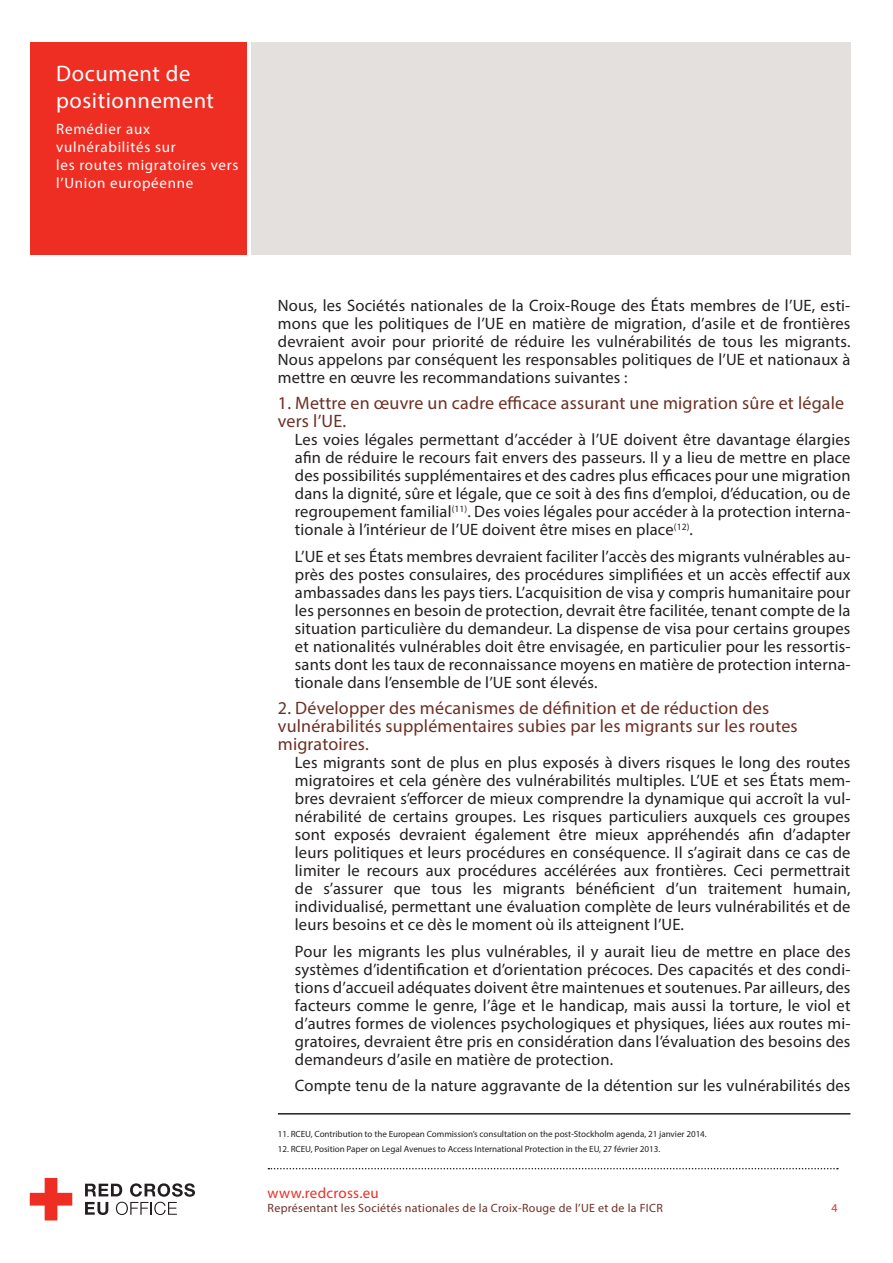
<style>
.page{position:relative;width:893px;height:1263px;background:#fff}
.page>*{position:absolute;margin:0;border:0;box-sizing:border-box;transform-origin:0 0}
.t1{font:22.5px/27px "Myriad Pro";letter-spacing:.025em;color:#fff}
.t2{font:18px/18px "Myriad Pro";letter-spacing:.01em;color:#6c3025}
.t3{font:16.5px/18px "Myriad Pro";letter-spacing:.01em;color:#231f20;text-align:justify}
.t4{font:15px/18px "Myriad Pro";letter-spacing:.05em;color:#fff}
.t5{font:15px "Myriad Pro";letter-spacing:.02em;color:#ee2e22}
.t6{font:12px "Myriad Pro";letter-spacing:.025em;color:#6c3025}
.t7{font:12px "Myriad Pro";color:#ee2e22}
.t8{font:9px "Myriad Pro";color:#231f20}
</style>
<div class="page">
<svg style="left:268px;top:1168px;width:570px;height:1px"></svg>
<div style="left:30px;top:43px;width:215px;height:212px;background:#ee2e22"></div>
<svg style="left:30px;top:1178px;width:42px;height:42px"></svg>
<svg style="left:85px;top:1183px;width:110px;height:32px"></svg>
<div style="left:35px;top:43px;width:212px;height:212px;background:#ee2e22"></div>
<hr style="left:278px;top:1113px;width:572px;height:1px;background:#231f20">
<div style="left:258px;top:43px;width:592px;height:212px;background:#e3e0de"></div>
<h1 class="t1" style="left:56px;top:59px;width:159px">Document de positionnement</h1>
<p class="t4" style="left:56px;top:120px;width:184px">Remédier aux vulnérabilités sur<br>les routes migratoires vers l’Union européenne</p>
<p class="t3" style="left:278px;top:296px;width:574px">Nous, les Sociétés nationales de la Croix-Rouge des États membres de l’UE, esti&shy;mons que les politiques de l’UE en matière de migration, d’asile et de frontières devraient avoir pour priorité de réduire les vulnérabilités de tous les migrants.<br>Nous appelons par conséquent les responsables politiques de l’UE et nationaux à mettre en œuvre les recommandations suivantes :</p>
<p class="t2" style="left:278px;top:394px;width:568px">1. Mettre en œuvre un cadre efficace assurant une migration sûre et légale vers l’UE.</p>
<p class="t3" style="left:295px;top:430px;width:557px">Les voies légales permettant d’accéder à l’UE doivent être davantage élargies afin de réduire le recours fait envers des passeurs. Il y a lieu de mettre en place des possibilités supplémentaires et des cadres plus efficaces pour une migration dans la dignité, sûre et légale, que ce soit à des fins d’emploi, d’éducation, ou de regroupement familial<sup>(11)</sup>. Des voies légales pour accéder à la protection interna&shy;tionale à l’intérieur de l’UE doivent être mises en place<sup>(12)</sup>.</p>
<p class="t3" style="left:295px;top:547px;width:557px">L’UE et ses États membres devraient faciliter l’accès des migrants vulnérables au&shy;près des postes consulaires, des procédures simplifiées et un accès effectif aux ambassades dans les pays tiers. L’acquisition de visa y compris humanitaire pour les personnes en besoin de protection, devrait être facilitée, tenant compte de la situation particulière du demandeur. La dispense de visa pour certains groupes et nationalités vulnérables doit être envisagée, en particulier pour les ressortis&shy;sants dont les taux de reconnaissance moyens en matière de protection interna&shy;tionale dans l’ensemble de l’UE sont élevés.</p>
<p class="t2" style="left:278px;top:699px;width:521px">2. Développer des mécanismes de définition et de réduction des vulnérabilités supplémentaires subies par les migrants sur les routes migratoires.</p>
<p class="t3" style="left:295px;top:753px;width:557px">Les migrants sont de plus en plus exposés à divers risques le long des routes migratoires et cela génère des vulnérabilités multiples. L’UE et ses États mem&shy;bres devraient s’efforcer de mieux comprendre la dynamique qui accroît la vul&shy;nérabilité de certains groupes. Les risques particuliers auxquels ces groupes sont exposés devraient également être mieux appréhendés afin d’adapter leurs politiques et leurs procédures en conséquence. Il s’agirait dans ce cas de limiter le recours aux procédures accélérées aux frontières. Ceci permettrait de s’assurer que tous les migrants bénéficient d’un traitement humain, individualisé, permettant une évaluation complète de leurs vulnérabilités et de leurs besoins et ce dès le moment où ils atteignent l’UE.</p>
<p class="t3" style="left:295px;top:942px;width:557px">Pour les migrants les plus vulnérables, il y aurait lieu de mettre en place des systèmes d’identification et d’orientation précoces. Des capacités et des condi&shy;tions d’accueil adéquates doivent être maintenues et soutenues. Par ailleurs, des facteurs comme le genre, l’âge et le handicap, mais aussi la torture, le viol et d’autres formes de violences psychologiques et physiques, liées aux routes mi&shy;gratoires, devraient être pris en considération dans l’évaluation des besoins des demandeurs d’asile en matière de protection.</p>
<p class="t3" style="left:295px;top:1077px;width:557px">Compte tenu de la nature aggravante de la détention sur les vulnérabilités des</p>
<p class="t8" style="left:278px;top:1129px;width:431px">11. RCEU, Contribution to the European Commission’s consultation on the post-Stockholm agenda, 21 janvier 2014.</p>
<p class="t8" style="left:278px;top:1144px;width:384px">12. RCEU, Position Paper on Legal Avenues to Access International Protection in the EU, 27 février 2013.</p>
<p class="t5" style="left:268px;top:1183px;width:113px">www.redcross.eu</p>
<p class="t6" style="left:268px;top:1201px;width:397px">Représentant les Sociétés nationales de la Croix-Rouge de l’UE et de la FICR</p>
<p class="t7" style="left:831px;top:1200px;width:8px">4</p>
</div>
